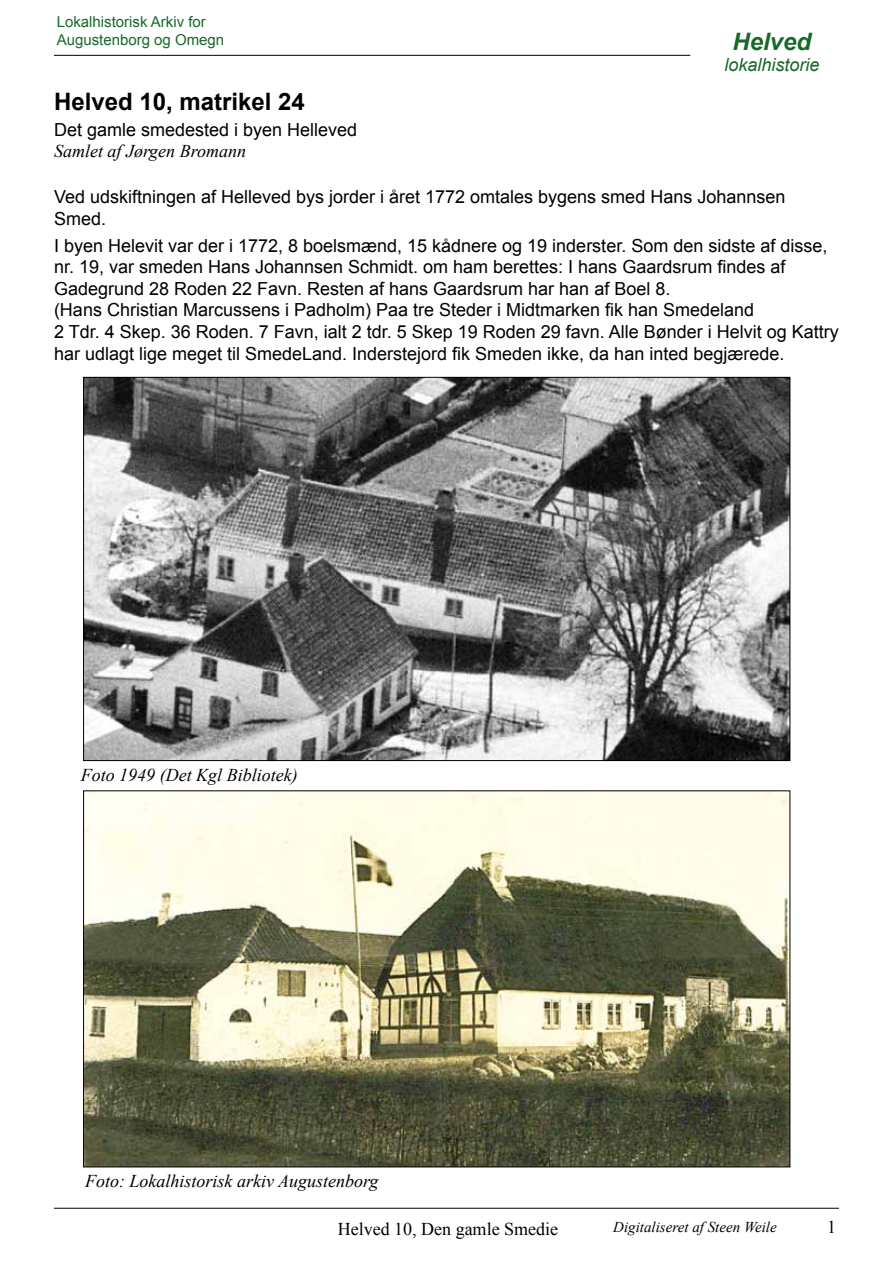
<style>
.page{position:relative;width:893px;height:1263px;background:#fff}
.page>*{position:absolute;margin:0;border:0;box-sizing:border-box;transform-origin:0 0}
.t1{font:700 24px "Arial";color:#000}
.t2{font:italic 700 24px "Arial";color:#176928}
.t3{font:18px/21.6px "Arial";color:#000}
.t4{font:italic 18px "Times New Roman";color:#000}
.t5{font:18px "Times New Roman";color:#000}
.t6{font:italic 18px "Arial";color:#176928}
.t7{font:15px/18px "Arial";color:#176928}
.t8{font:italic 15px "Times New Roman";color:#000}
</style>
<div class="page">
<hr style="left:54px;top:1208px;width:785px;height:1px;background:#000">
<hr style="left:54px;top:55px;width:636px;height:1px;background:#000">
<img style="left:85px;top:793px;width:703px;height:372px">
<img style="left:85px;top:379px;width:703px;height:380px">
<p class="t7" style="left:57px;top:13px;width:169px">Lokalhistorisk Arkiv for<br>Augustenborg og Omegn</p>
<h1 class="t1" style="left:54px;top:86px;width:252px">Helved 10, matrikel 24</h1>
<p class="t3" style="left:54px;top:119px;width:305px">Det gamle smedested i byen Helleved</p>
<p class="t4" style="left:54px;top:139px;width:194px">Samlet af Jørgen Bromann</p>
<h1 class="t2" style="left:733px;top:25px;width:80px">Helved</h1>
<p class="t6" style="left:724px;top:53px;width:97px">lokalhistorie</p>
<p class="t3" style="left:54px;top:186px;width:733px">Ved udskiftningen af Helleved bys jorder i året 1772 omtales bygens smed Hans Johannsen<br>Smed.</p>
<p class="t3" style="left:54px;top:235px;width:786px">I byen Helevit var der i 1772, 8 boelsmænd, 15 kådnere og 19 inderster. Som den sidste af disse, nr. 19, var smeden Hans Johannsen Schmidt. om ham berettes: I hans Gaardsrum findes af Gadegrund 28 Roden 22 Favn. Resten af hans Gaardsrum har han af Boel 8.<br>(Hans Christian Marcussens i Padholm) Paa tre Steder i Midtmarken fik han Smedeland<br>2 Tdr. 4 Skep. 36 Roden. 7 Favn, ialt 2 tdr. 5 Skep 19 Roden 29 favn. Alle Bønder i Helvit og Kattry har udlagt lige meget til SmedeLand. Inderstejord fik Smeden ikke, da han inted begjærede.</p>
<p class="t4" style="left:81px;top:762px;width:218px">Foto 1949 (Det Kgl Bibliotek)</p>
<p class="t4" style="left:85px;top:1168px;width:295px">Foto: Lokalhistorisk arkiv Augustenborg</p>
<p class="t5" style="left:338px;top:1217px;width:222px">Helved 10, Den gamle Smedie</p>
<p class="t8" style="left:613px;top:1216px;width:165px">Digitaliseret af Steen Weile</p>
<p class="t5" style="left:827px;top:1215px;width:10px">1</p>
</div>
